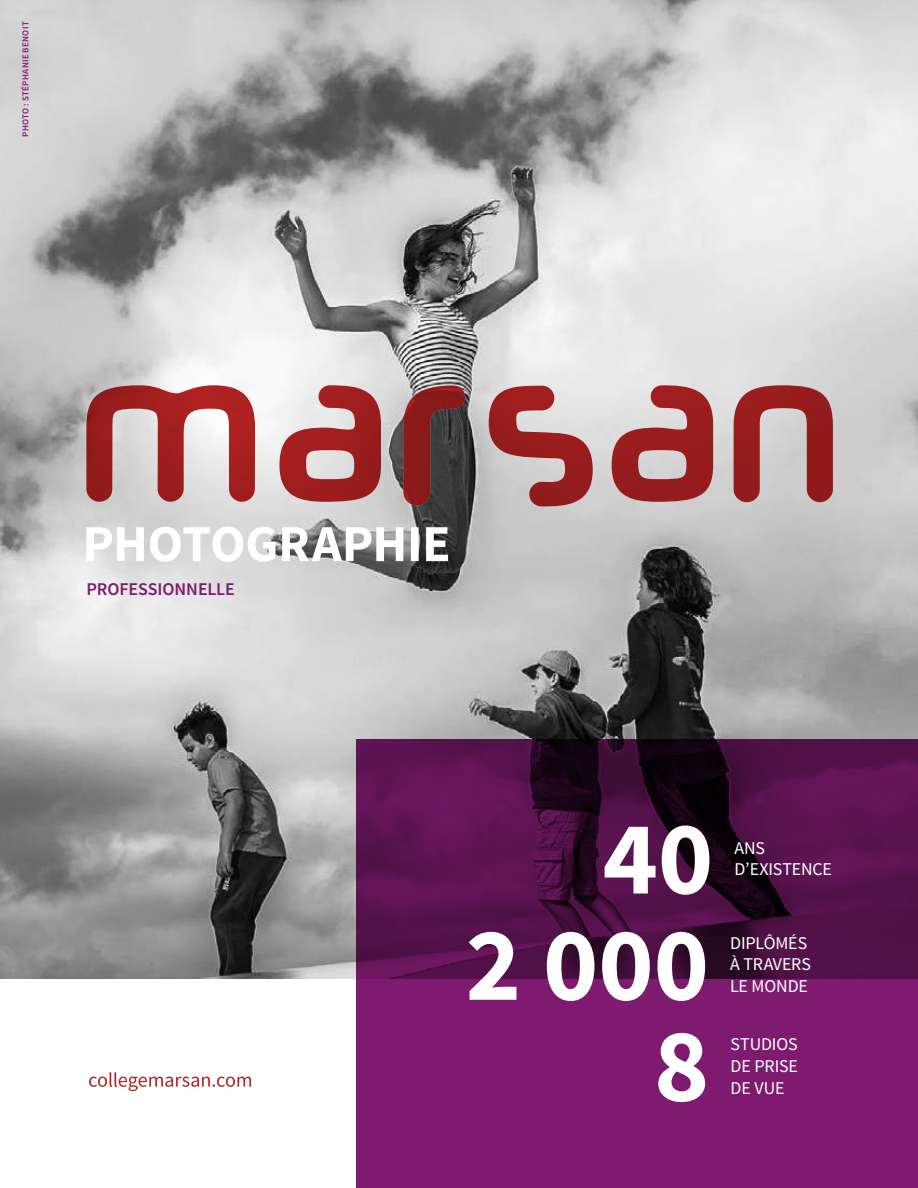
<style>
.page{position:relative;width:918px;height:1188px;background:#fff}
.page>*{position:absolute;margin:0;border:0;box-sizing:border-box;transform-origin:0 0}
.t1{font:700 105px "Source Sans Pro";color:#fff}
.t2{font:18px/21.6px "Source Sans Pro";letter-spacing:-.005em;color:#fff}
.t3{font:600 18px "Source Sans Pro";letter-spacing:-.005em;color:#7e1b70}
.t4{font:600 9px "Source Sans Pro";letter-spacing:.03em;color:#7e1b70}
</style>
<div class="page">
<img style="left:0;top:0;width:918px;height:979px">
<svg style="left:356px;top:739px;width:562px;height:449px;background:#621457"></svg>
<svg style="left:86px;top:527px;width:362px;height:35px"></svg>
<svg style="left:89px;top:1072px;width:162px;height:19px"></svg>
<svg style="left:86px;top:385px;width:169px;height:117px;background:#be7a7a"></svg>
<svg style="left:279px;top:385px;width:102px;height:117px;background:#bb6f6f"></svg>
<svg style="left:403px;top:385px;width:62px;height:121px;background:#6a3333"></svg>
<svg style="left:489px;top:386px;width:104px;height:120px;background:#b87d7d"></svg>
<svg style="left:612px;top:385px;width:101px;height:117px;background:#b36868"></svg>
<svg style="left:734px;top:385px;width:99px;height:117px;background:#ae6a6a"></svg>
<p class="t4" style="left:20px;top:137px;width:117px;rotate:-90deg">PHOTO : STÉPHANIE BENOIT</p>
<p class="t3" style="left:86px;top:578px;width:150px">PROFESSIONNELLE</p>
<h1 class="t1" style="left:603px;top:791px;width:112px">40</h1>
<h1 class="t1" style="left:466px;top:898px;width:245px">2 000</h1>
<h1 class="t1" style="left:654px;top:999px;width:57px">8</h1>
<p class="t2" style="left:735px;top:837px;width:32px">ANS</p>
<p class="t2" style="left:735px;top:859px;width:99px">D’EXISTENCE</p>
<p class="t2" style="left:730px;top:932px;width:82px">DIPLÔMÉS<br>À TRAVERS</p>
<p class="t2" style="left:730px;top:975px;width:79px">LE MONDE</p>
<p class="t2" style="left:731px;top:1034px;width:69px">STUDIOS<br>DE PRISE</p>
<p class="t2" style="left:731px;top:1077px;width:55px">DE VUE</p>
</div>
